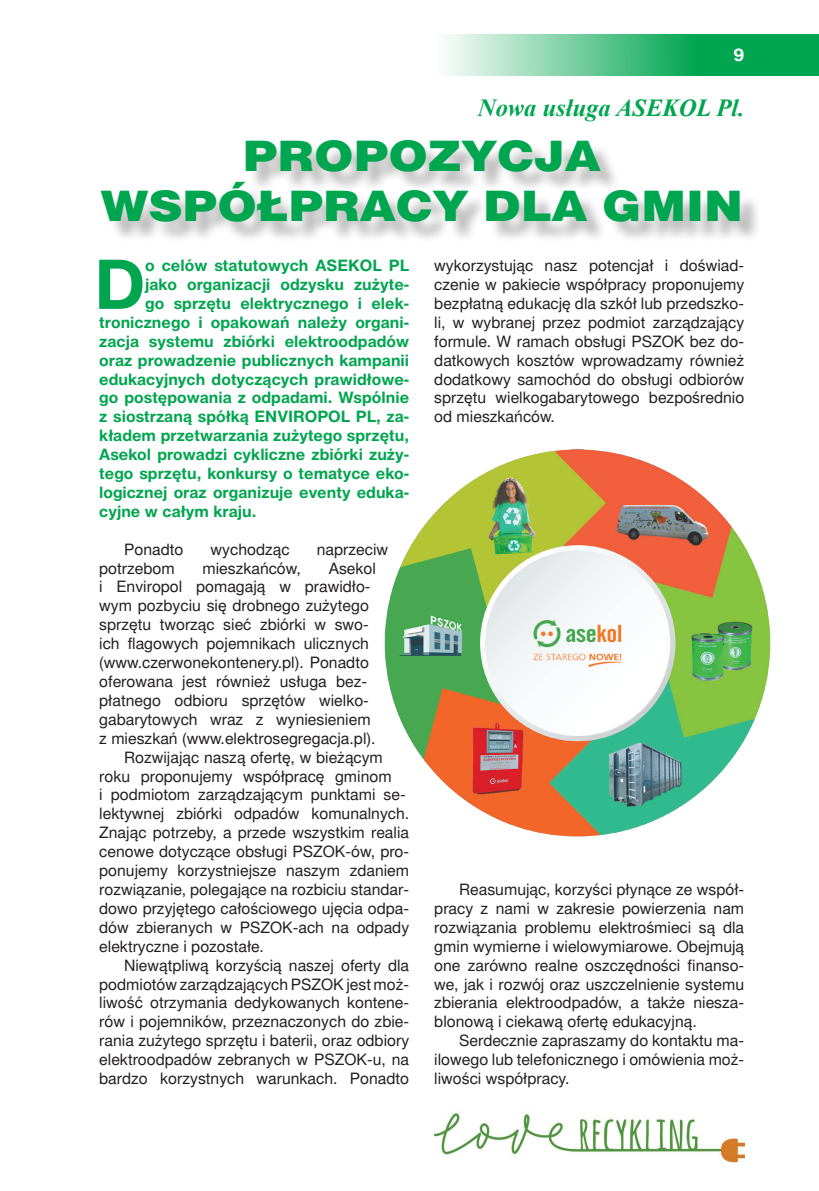
<style>
.page{position:relative;width:819px;height:1191px;background:#fff}
.page>*{position:absolute;margin:0;border:0;box-sizing:border-box;transform-origin:0 0}
.t1{font:700 68.25px "Switzer EFN";color:#00a54f}
.t2{font:42px/50.4px "Switzer Ext EFN Black";color:#00a54f;text-align:center;scale:.95 1}
.t3{font:italic 700 24.5px "Times New Roman";color:#00a54f}
.t4{font:700 17.5px "Switzer EFN";color:#fff}
.t5{font:15.75px/18.9px "Switzer EFN";color:#231f20;text-align:justify}
.t6{font:700 15.75px "Switzer EFN";color:#00a54f}
</style>
<div class="page">
<svg style="left:446px;top:35px;width:373px;height:41px"></svg>
<div style="left:104px;top:143px;width:657px;height:101px;background:#231f20;opacity:.3"></div>
<img style="left:384px;top:449px;width:387px;height:388px">
<img style="left:434px;top:1113px;width:310px;height:50px">
<p class="t4" style="left:733px;top:44px;width:12px">9</p>
<h3 class="t3" style="left:478px;top:91px;width:268px">Nowa usługa ASEKOL Pl.</h3>
<h2 class="t2" style="left:101px;top:132px;width:677px">PROPOZYCJA<br>WSPÓŁPRACY DLA GMIN</h2>
<p class="t5" style="left:434px;top:256px;width:311px">wykorzystując nasz potencjał i doświad&shy;czenie w pakiecie współpracy proponujemy bezpłatną edukację dla szkół lub przedszko&shy;li, w wybranej przez podmiot zarządzający formule. W ramach obsługi PSZOK bez do&shy;datkowych kosztów wprowadzamy również dodatkowy samochód do obsługi odbiorów sprzętu wielkogabarytowego bezpośrednio od mieszkańców.</p>
<h1 class="t1" style="left:94px;top:242px;width:53px">D</h1>
<p class="t6" style="left:145px;top:256px;width:265px">o celów statutowych ASEKOL PL</p>
<p class="t6" style="left:145px;top:275px;width:265px">jako organizacji odzysku zużyte-</p>
<p class="t6" style="left:145px;top:293px;width:265px">go sprzętu elektrycznego i elek-</p>
<p class="t6" style="left:99px;top:312px;width:311px">tronicznego i opakowań należy organi-</p>
<p class="t6" style="left:99px;top:331px;width:311px">zacja systemu zbiórki elektroodpadów</p>
<p class="t6" style="left:99px;top:350px;width:311px">oraz prowadzenie publicznych kampanii</p>
<p class="t6" style="left:99px;top:369px;width:311px">edukacyjnych dotyczących prawidłowe-</p>
<p class="t6" style="left:99px;top:388px;width:311px">go postępowania z odpadami. Wspólnie</p>
<p class="t6" style="left:99px;top:407px;width:311px">z siostrzaną spółką ENVIROPOL PL, za-</p>
<p class="t6" style="left:99px;top:426px;width:311px">kładem przetwarzania zużytego sprzętu,</p>
<p class="t6" style="left:99px;top:445px;width:311px">Asekol prowadzi cykliczne zbiórki zuży-</p>
<p class="t6" style="left:99px;top:464px;width:311px">tego sprzętu, konkursy o tematyce eko-</p>
<p class="t6" style="left:99px;top:482px;width:311px">logicznej oraz organizuje eventy eduka-</p>
<p class="t6" style="left:99px;top:501px;width:159px">cyjne w całym kraju.</p>
<p class="t5" style="left:124px;top:540px;width:61px">Ponadto</p>
<p class="t5" style="left:211px;top:540px;width:80px">wychodząc</p>
<p class="t5" style="left:317px;top:540px;width:73px">naprzeciw</p>
<p class="t5" style="left:99px;top:559px;width:77px">potrzebom</p>
<p class="t5" style="left:202px;top:559px;width:100px">mieszkańców,</p>
<p class="t5" style="left:328px;top:559px;width:49px">Asekol</p>
<p class="t5" style="left:99px;top:578px;width:273px">i Enviropol pomagają w prawidło-</p>
<p class="t5" style="left:99px;top:596px;width:271px">wym pozbyciu się drobnego zużytego</p>
<p class="t5" style="left:99px;top:615px;width:271px">sprzętu tworząc sieć zbiórki w swo-</p>
<p class="t5" style="left:99px;top:634px;width:271px">ich flagowych pojemnikach ulicznych</p>
<p class="t5" style="left:99px;top:653px;width:271px">(www.czerwonekontenery.pl). Ponadto</p>
<p class="t5" style="left:99px;top:672px;width:269px">oferowana jest również usługa bez-</p>
<p class="t5" style="left:99px;top:691px;width:271px">płatnego odbioru sprzętów wielko-</p>
<p class="t5" style="left:99px;top:710px;width:273px">gabarytowych wraz z wyniesieniem</p>
<p class="t5" style="left:99px;top:729px;width:278px">z mieszkań (www.elektrosegregacja.pl).</p>
<p class="t5" style="left:124px;top:748px;width:260px">Rozwijając naszą ofertę, w bieżącym</p>
<p class="t5" style="left:99px;top:767px;width:294px">roku proponujemy współpracę gminom</p>
<p class="t5" style="left:99px;top:785px;width:308px">i podmiotom zarządzającym punktami se-</p>
<p class="t5" style="left:99px;top:804px;width:311px">lektywnej zbiórki odpadów komunalnych.</p>
<p class="t5" style="left:99px;top:823px;width:311px">Znając potrzeby, a przede wszystkim realia</p>
<p class="t5" style="left:99px;top:842px;width:311px">cenowe dotyczące obsługi PSZOK-ów, pro-</p>
<p class="t5" style="left:99px;top:861px;width:311px">ponujemy korzystniejsze naszym zdaniem</p>
<p class="t5" style="left:99px;top:880px;width:311px">rozwiązanie, polegające na rozbiciu standar-</p>
<p class="t5" style="left:99px;top:899px;width:311px">dowo przyjętego całościowego ujęcia odpa-</p>
<p class="t5" style="left:99px;top:918px;width:311px">dów zbieranych w PSZOK-ach na odpady</p>
<p class="t5" style="left:99px;top:937px;width:166px">elektryczne i pozostałe.</p>
<p class="t5" style="left:124px;top:956px;width:286px">Niewątpliwą korzyścią naszej oferty dla</p>
<p class="t5" style="left:99px;top:974px;width:311px">podmiotów zarządzających PSZOK jest moż-</p>
<p class="t5" style="left:99px;top:993px;width:311px">liwość otrzymania dedykowanych kontene-</p>
<p class="t5" style="left:99px;top:1012px;width:311px">rów i pojemników, przeznaczonych do zbie-</p>
<p class="t5" style="left:99px;top:1031px;width:311px">rania zużytego sprzętu i baterii, oraz odbiory</p>
<p class="t5" style="left:99px;top:1050px;width:311px">elektroodpadów zebranych w PSZOK-u, na</p>
<p class="t5" style="left:99px;top:1069px;width:311px">bardzo korzystnych warunkach. Ponadto</p>
<p class="t5" style="left:434px;top:880px;width:311px;text-indent:25px">Reasumując, korzyści płynące ze współ&shy;pracy z nami w zakresie powierzenia nam rozwiązania problemu elektrośmieci są dla gmin wymierne i wielowymiarowe. Obejmują one zarówno realne oszczędności finanso&shy;we, jak i rozwój oraz uszczelnienie systemu zbierania elektroodpadów, a także niesza&shy;blonową i ciekawą ofertę edukacyjną.</p>
<p class="t5" style="left:434px;top:1031px;width:311px;text-indent:25px">Serdecznie zapraszamy do kontaktu ma&shy;ilowego lub telefonicznego i omówienia moż&shy;liwości współpracy.</p>
</div>
